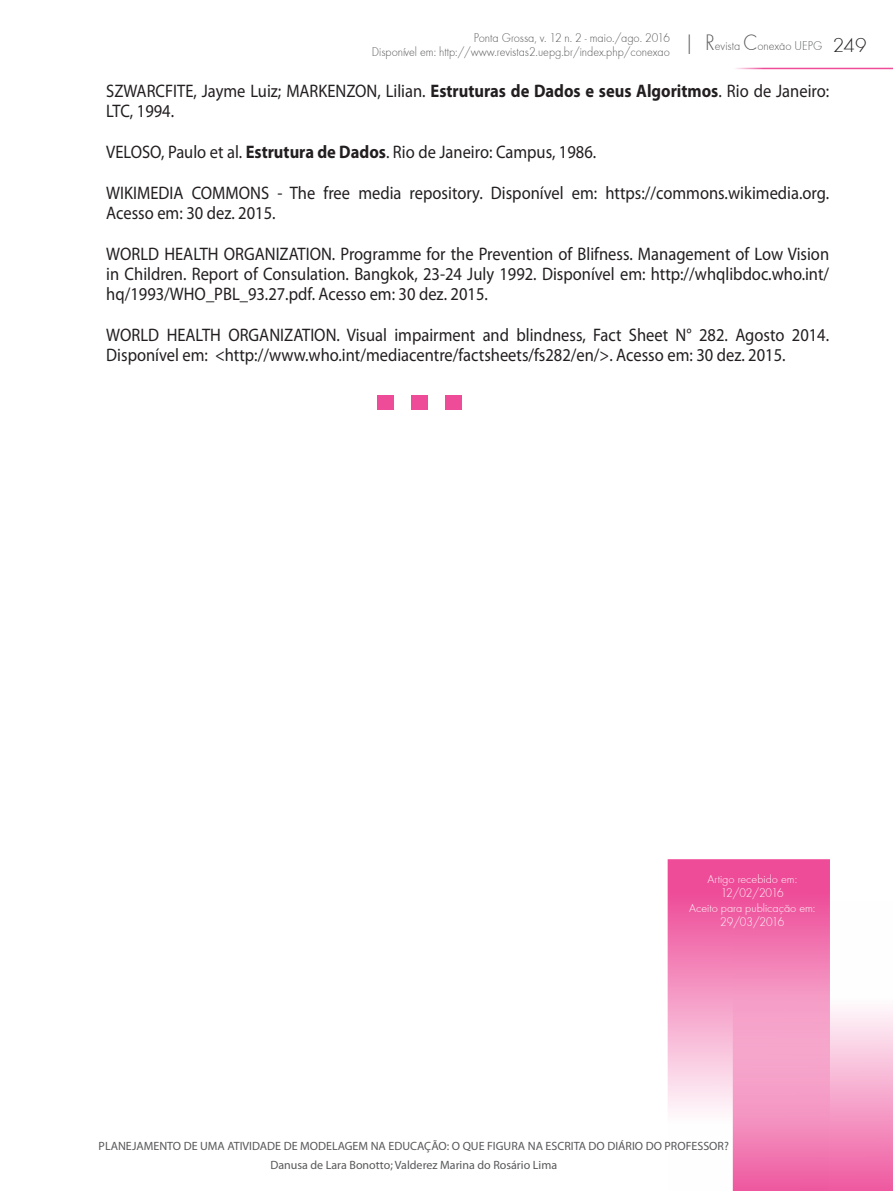
<style>
.page{position:relative;width:893px;height:1191px;background:#fff}
.page>*{position:absolute;margin:0;border:0;box-sizing:border-box;transform-origin:0 0}
.t1{font:21px "Futura TEE Ligh";color:#231f20}
.t2{font:18.15px/19.8px "Myriad Pro";color:#231f20;scale:.91 1}
.t3{font:13.2px/14.4px "Futura TEE Ligh";color:#57585a;scale:.91 1}
.t4{font:13.2px "Futura TEE Ligh";letter-spacing:-.03em;color:#fff;scale:.91 1}
.t5{font:12px/18.6px "Myriad Pro";color:#57585a;text-align:center}
.t6{font:12px "Futura TEE Ligh";color:#fff}
.s1{font-weight:700}
</style>
<div class="page">
<svg style="left:830px;top:1009px;width:63px;height:182px;background:#f6a5cb"></svg>
<svg style="left:668px;top:859px;width:162px;height:332px;background:#f492c0"></svg>
<hr style="left:730px;top:68px;width:163px;height:1px;background:#ee4b98">
<div style="left:378px;top:395px;width:16px;height:15px;background:#ee4b98"></div>
<div style="left:412px;top:395px;width:16px;height:15px;background:#ee4b98"></div>
<div style="left:445px;top:395px;width:17px;height:15px;background:#ee4b98"></div>
<p class="t3" style="left:372px;top:30px;width:496px;text-indent:102px">Ponta Grossa, v. 12 n. 2 - maio./ago. 2016<br>Disponível em: http://www.revistas2.uepg.br/index.php/conexao <sup>|</sup> <sup>R</sup>evista <sup>C</sup>onexao UEPG</p>
<p class="t3" style="left:781px;top:35px;width:4px">-</p>
<p class="t1" style="left:833px;top:33px;width:35px">249</p>
<p class="t2" style="left:106px;top:81px;width:796px">SZWARCFITE, Jayme Luiz; MARKENZON, Lilian. <span class="s1">Estruturas de Dados e seus Algoritmos</span>. Rio de Janeiro:<br>LTC, 1994.</p>
<p class="t2" style="left:106px;top:142px;width:540px">VELOSO, Paulo et al. <span class="s1">Estrutura de Dados</span>. Rio de Janeiro: Campus, 1986.</p>
<p class="t2" style="left:106px;top:183px;width:796px">WIKIMEDIA COMMONS - The free media repository. Disponível em: https://commons.wikimedia.org.<br>Acesso em: 30 dez. 2015.</p>
<p class="t2" style="left:106px;top:244px;width:796px;text-align:justify">WORLD HEALTH ORGANIZATION. Programme for the Prevention of Blifness. Management of Low Vision in Children. Report of Consulation. Bangkok, 23-24 July 1992. Disponível em: http://whqlibdoc.who.int/ hq/1993/WHO_PBL_93.27.pdf. Acesso em: 30 dez. 2015.</p>
<p class="t2" style="left:106px;top:325px;width:796px">WORLD HEALTH ORGANIZATION. Visual impairment and blindness, Fact Sheet N° 282. Agosto 2014.<br>Disponível em: &lt;http://www.who.int/mediacentre/factsheets/fs282/en/&gt;. Acesso em: 30 dez. 2015.</p>
<p class="t6" style="left:707px;top:872px;width:91px">Artigo recebido em:</p>
<p class="t4" style="left:721px;top:885px;width:71px">12/02/2016</p>
<p class="t6" style="left:689px;top:901px;width:128px">Aceito para publicação em:</p>
<p class="t4" style="left:720px;top:914px;width:72px">29/03/2016</p>
<p class="t5" style="left:99px;top:1136px;width:632px">PLANEJAMENTO DE UMA ATIVIDADE DE MODELAGEM NA EDUCAÇÃO: O QUE FIGURA NA ESCRITA DO DIÁRIO DO PROFESSOR?<br>Danusa de Lara Bonotto; Valderez Marina do Rosário Lima</p>
</div>
